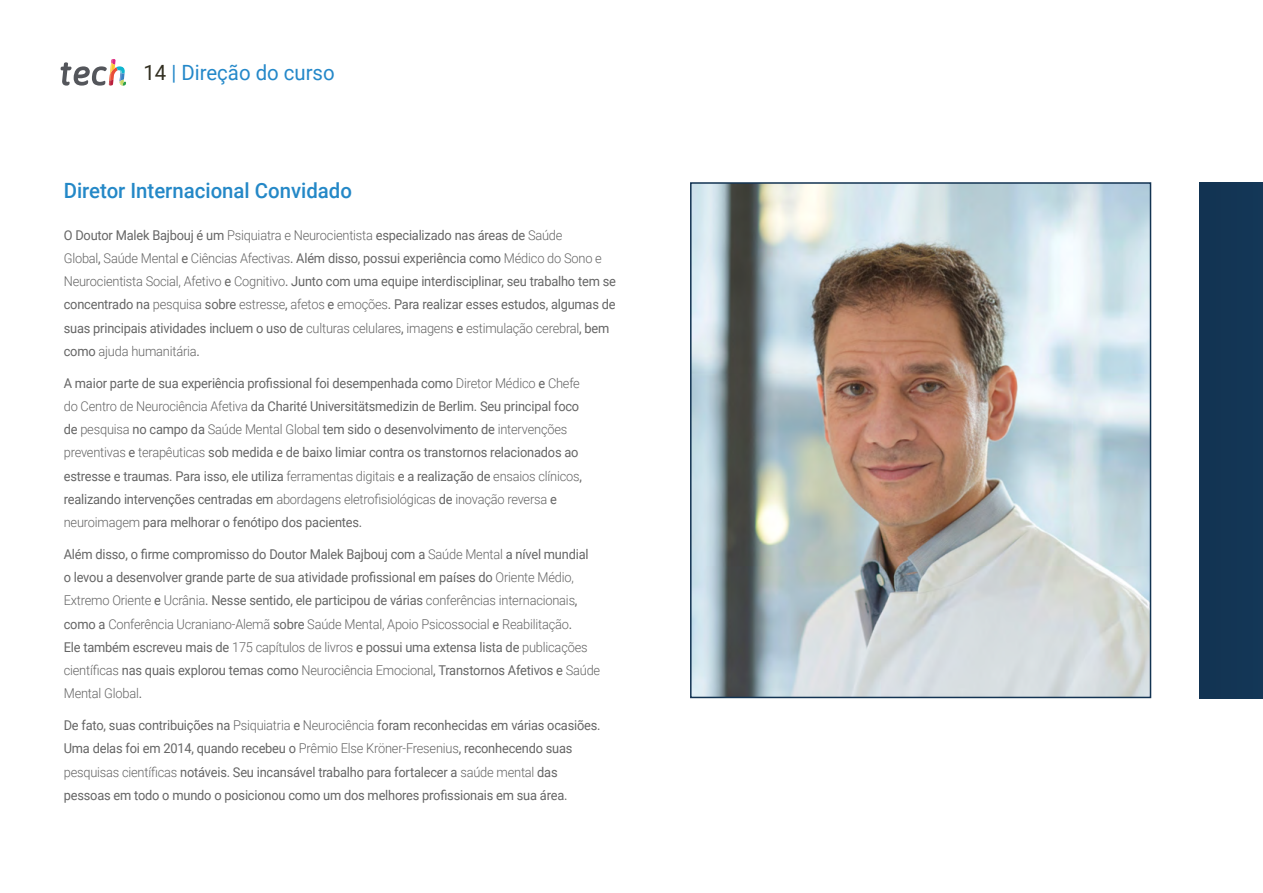
<style>
.page{position:relative;width:1263px;height:893px;background:#fff}
.page>*{position:absolute;margin:0;border:0;box-sizing:border-box;transform-origin:0 0}
.t1{font:500 21px "Roboto";color:#2488c7}
.t2{font:21px "Roboto";color:#2488c9}
.t3{font:13.5px/23.2px "Roboto";letter-spacing:-.015em;color:#656565;scale:.95 1}
.s1{color:#312e20}
.s2{font-weight:300}
</style>
<div class="page">
<img style="left:693px;top:185px;width:455px;height:510px">
<div style="left:690px;top:182px;width:461px;height:516px;border:2px solid #123352"></div>
<svg style="left:61px;top:59px;width:65px;height:27px"></svg>
<div style="left:1199px;top:182px;width:64px;height:516px;background:#133554"></div>
<h1 class="t2" style="left:144px;top:57px;width:193px"><span class="s1">14</span> | Direção do curso</h1>
<h1 class="t1" style="left:64px;top:176px;width:290px">Diretor Internacional Convidado</h1>
<p class="t3" style="left:64px;top:223px;width:583px">O Doutor Malek Bajbouj é um <span class="s2">Psiquiatra e Neurocientista</span> especializado nas áreas de <span class="s2">Saúde<br>Global</span>, <span class="s2">Saúde Mental</span> e <span class="s2">Ciências Afectivas</span>. Além disso, possui experiência como <span class="s2">Médico do Sono e Neurocientista Social, Afetivo</span> e <span class="s2">Cognitivo</span>. Junto com uma equipe interdisciplinar, seu trabalho tem se concentrado na <span class="s2">pesquisa</span> sobre <span class="s2">estresse</span>, <span class="s2">afetos</span> e <span class="s2">emoções</span>. Para realizar esses estudos, algumas de suas principais atividades incluem o uso de <span class="s2">culturas celulares</span>, <span class="s2">imagens</span> e <span class="s2">estimulação cerebral</span>, bem como <span class="s2">ajuda humanitária</span>.</p>
<p class="t3" style="left:64px;top:371px;width:547px">A maior parte de sua experiência profissional foi desempenhada como <span class="s2">Diretor Médico</span> e <span class="s2">Chefe do Centro de Neurociência Afetiva</span> da Charité Universitätsmedizin de Berlim. Seu principal foco de <span class="s2">pesquisa</span> no campo da <span class="s2">Saúde Mental Global</span> tem sido o desenvolvimento de <span class="s2">intervenções preventivas</span> e <span class="s2">terapêuticas</span> sob medida e de baixo limiar contra os transtornos relacionados ao estresse e traumas. Para isso, ele utiliza <span class="s2">ferramentas digitais</span> e a realização de <span class="s2">ensaios clínicos</span>, realizando intervenções centradas em <span class="s2">abordagens eletrofisiológicas</span> de <span class="s2">inovação reversa</span> e <span class="s2">neuroimagem</span> para melhorar o fenótipo dos pacientes.</p>
<p class="t3" style="left:64px;top:542px;width:566px">Além disso, o firme compromisso do Doutor Malek Bajbouj com a <span class="s2">Saúde Mental</span> a nível mundial<br>o levou a desenvolver grande parte de sua atividade profissional em países do <span class="s2">Oriente Médio, Extremo Oriente</span> e <span class="s2">Ucrânia</span>. Nesse sentido, ele participou de várias <span class="s2">conferências internacionais</span>, como a <span class="s2">Conferência Ucraniano-Alemã</span> sobre <span class="s2">Saúde Mental, Apoio Psicossocial</span> e <span class="s2">Reabilitação</span>.<br>Ele também escreveu mais de <span class="s2">175 capítulos de livros</span> e possui uma extensa lista de <span class="s2">publicações científicas</span> nas quais explorou temas como <span class="s2">Neurociência Emocional</span>, Transtornos Afetivos e <span class="s2">Saúde Mental Global</span>.</p>
<p class="t3" style="left:64px;top:713px;width:567px">De fato, suas contribuições na <span class="s2">Psiquiatria</span> e <span class="s2">Neurociência</span> foram reconhecidas em várias ocasiões.<br>Uma delas foi em 2014, quando recebeu o <span class="s2">Prêmio Else Kröner-Fresenius</span>, reconhecendo suas <span class="s2">pesquisas científicas</span> notáveis. Seu incansável trabalho para fortalecer a <span class="s2">saúde mental</span> das pessoas em todo o mundo o posicionou como um dos melhores profissionais em sua área.</p>
</div>
